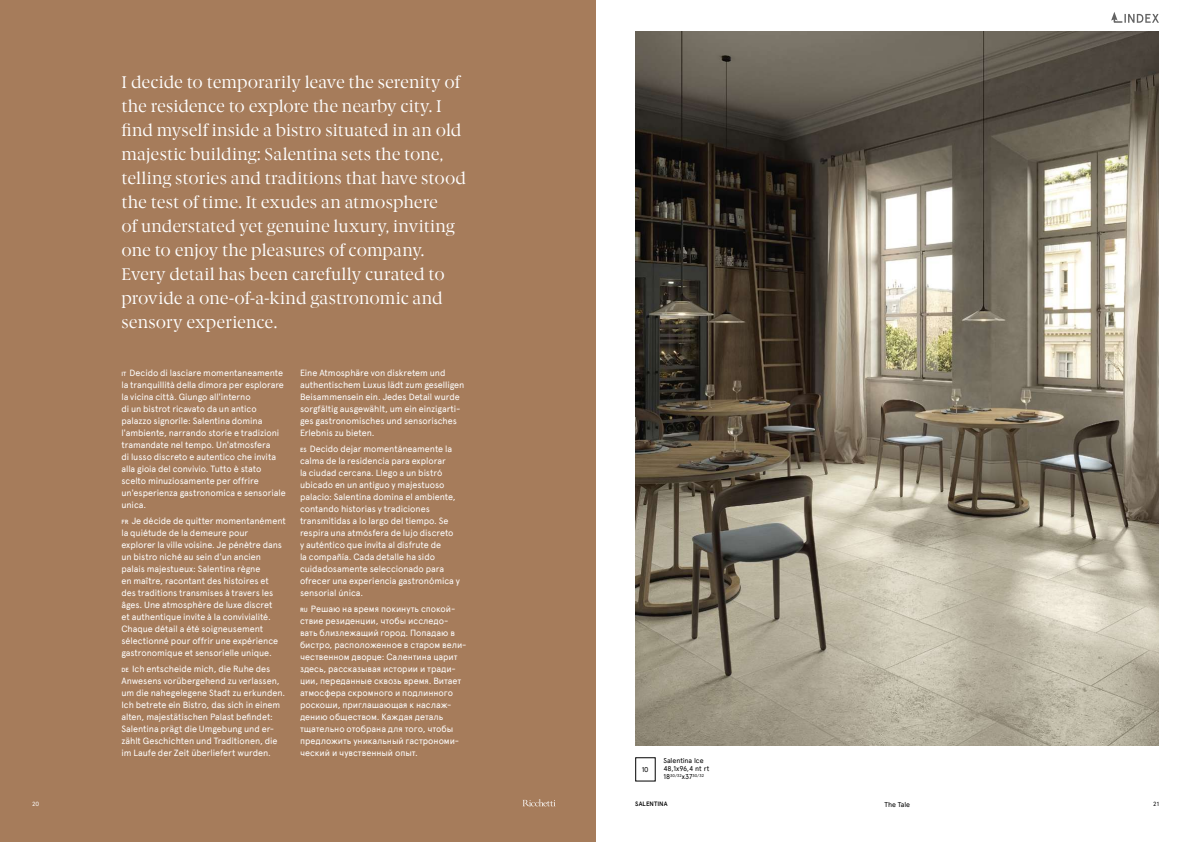
<style>
.page{position:relative;width:1191px;height:842px;background:#fff}
.page>*{position:absolute;margin:0;border:0;box-sizing:border-box;transform-origin:0 0}
.t1{font:17px/24px "Berlingske Serif";letter-spacing:.01em;color:#fff}
.t2{font:9px/12px "Apercu Pro";letter-spacing:-.005em;color:#fff}
.t3{font:7px/8px "Apercu Pro";letter-spacing:-.005em;color:#000}
.t4{font:500 6.3px "Apercu Pro";letter-spacing:.01em;color:#000}
.t5{font:6px "Apercu Pro";color:#fff}
.t6{font:6px "Apercu Pro";color:#000}
.t7{font:4.1px "Apercu Pro";letter-spacing:-.005em;color:#000}
.s1{font-weight:500;font-size:6px}
.s2{font-size:7px}
</style>
<div class="page">
<div style="left:0;top:0;width:595px;height:842px;background:#a67c5b"></div>
<img style="left:635px;top:32px;width:524px;height:714px">
<div style="left:635px;top:757px;width:20px;height:24px;border:1px solid #000"></div>
<svg style="left:523px;top:799px;width:32px;height:7px"></svg>
<svg style="left:1111px;top:12px;width:48px;height:11px"></svg>
<p class="t1" style="left:121px;top:70px;width:346px">I decide to temporarily leave the serenity of the residence to explore the nearby city. I find myself inside a bistro situated in an old majestic building: Salentina sets the tone, telling stories and traditions that have stood the test of time. It exudes an atmosphere<br>of understated yet genuine luxury, inviting one to enjoy the pleasures of company.<br>Every detail has been carefully curated to provide a one-of-a-kind gastronomic and sensory experience.</p>
<p class="t2" style="left:121px;top:366px;width:166px"><span class="s1">IT</span> Decido di lasciare momentaneamente la tranquillità della dimora per esplorare la vicina città. Giungo all'interno<br>di un bistrot ricavato da un antico palazzo signorile: Salentina domina l'ambiente, narrando storie e tradizioni tramandate nel tempo. Un'atmosfera<br>di lusso discreto e autentico che invita alla gioia del convivio. Tutto è stato scelto minuziosamente per offrire un'esperienza gastronomica e sensoriale unica.</p>
<p class="t2" style="left:121px;top:514px;width:166px"><span class="s1">FR</span> Je décide de quitter momentanément la quiétude de la demeure pour<br>explorer la ville voisine. Je pénètre dans un bistro niché au sein d'un ancien palais majestueux: Salentina règne<br>en maître, racontant des histoires et<br>des traditions transmises à travers les âges. Une atmosphère de luxe discret<br>et authentique invite à la convivialité.<br>Chaque détail a été soigneusement sélectionné pour offrir une expérience gastronomique et sensorielle unique.</p>
<p class="t2" style="left:121px;top:662px;width:165px"><span class="s1">DE</span> Ich entscheide mich, die Ruhe des Anwesens vorübergehend zu verlassen, um die nahegelegene Stadt zu erkunden.<br>Ich betrete ein Bistro, das sich in einem alten, majestätischen Palast befindet:<br>Salentina prägt die Umgebung und er&shy;zählt Geschichten und Traditionen, die im Laufe der Zeit überliefert wurden.</p>
<p class="t2" style="left:300px;top:366px;width:166px">Eine Atmosphäre von diskretem und authentischem Luxus lädt zum geselligen Beisammensein ein. Jedes Detail wurde sorgfältig ausgewählt, um ein einzigarti&shy;ges gastronomisches und sensorisches Erlebnis zu bieten.</p>
<p class="t2" style="left:300px;top:442px;width:161px"><span class="s1">ES</span> Decido dejar momentáneamente la calma de la residencia para explorar<br>la ciudad cercana. Llego a un bistró ubicado en un antiguo y majestuoso palacio: Salentina domina el ambiente, contando historias y tradiciones transmitidas a lo largo del tiempo. Se respira una atmósfera de lujo discreto<br>y auténtico que invita al disfrute de<br>la compañía. Cada detalle ha sido cuidadosamente seleccionado para ofrecer una experiencia gastronómica y sensorial única.</p>
<p class="t2" style="left:300px;top:602px;width:168px"><span class="s1">RU</span> Решаю на время покинуть спокой&shy;ствие резиденции, чтобы исследо&shy;вать близлежащий город. Попадаю в бистро, расположенное в старом вели&shy;чественном дворце: Салентина царит здесь, рассказывая истории и тради&shy;ции, переданные сквозь время. Витает атмосфера скромного и подлинного роскоши, приглашающая к наслаж&shy;дению обществом. Каждая деталь тщательно отобрана для того, чтобы предложить уникальный гастрономи&shy;ческий и чувственный опыт.</p>
<p class="t3" style="left:641px;top:765px;width:8px">10</p>
<p class="t3" style="left:663px;top:756px;width:47px">Salentina Ice<br>48,1x96,4 nt rt</p>
<p class="t7" style="left:663px;top:772px;width:42px"><span class="s2">18</span>30/32<span class="s2">x37</span>30/32</p>
<p class="t5" style="left:32px;top:800px;width:9px">20</p>
<p class="t4" style="left:635px;top:799px;width:34px">SALENTINA</p>
<p class="t3" style="left:884px;top:800px;width:27px">The Tale</p>
<p class="t6" style="left:1153px;top:800px;width:7px">21</p>
</div>
